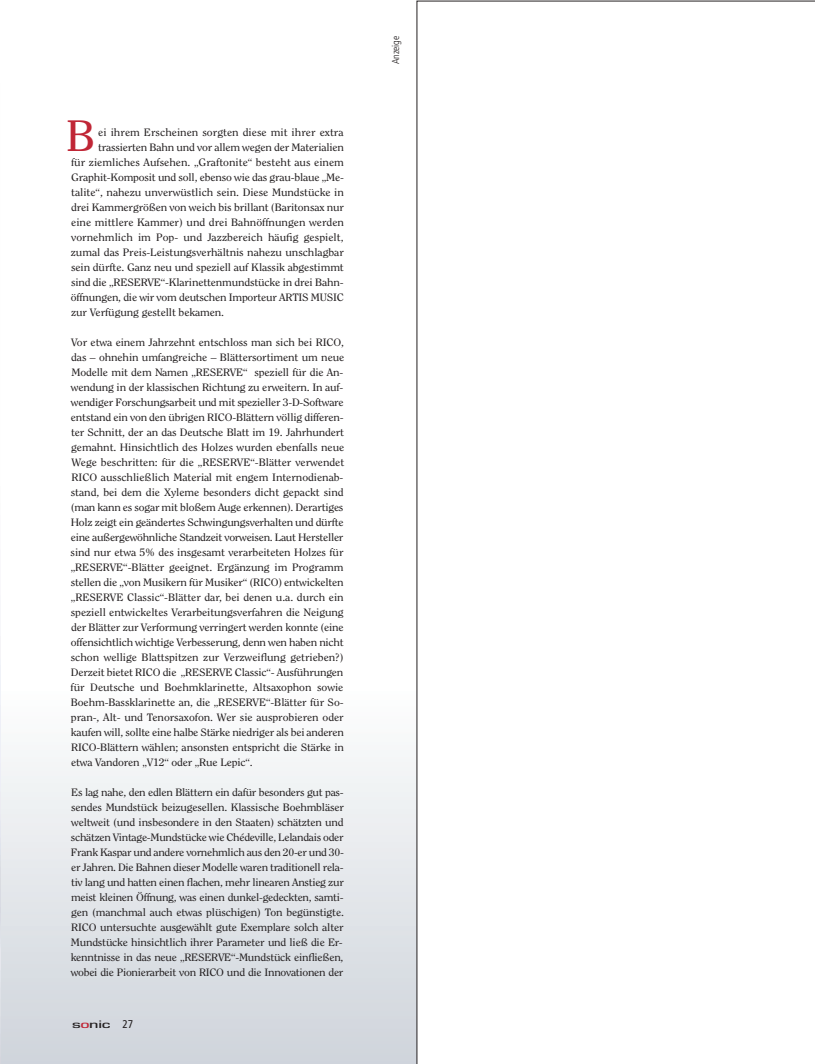
<style>
.page{position:relative;width:815px;height:1064px;background:#fff}
.page>*{position:absolute;margin:0;border:0;box-sizing:border-box;transform-origin:0 0}
.t1{font:43.75px "Clearface Std";color:#c02636;scale:1.1 1}
.t2{font:500 11.25px "Eurostile T";letter-spacing:-.02em;color:#231f20;scale:1.6 1}
.t3{font:10.62px/15px "Clearface Std";letter-spacing:-.015em;color:#231f20;text-align:justify;scale:1.1 1}
.t4{font:300 condensed 10px "Frutiger LT Std";letter-spacing:-.015em;color:#231f20}
.s1{color:#c02636}
.s2{font-family:"Frutiger LT Std";font-weight:400;font-stretch:condensed}
</style>
<div class="page">
<img style="left:0;top:636px;width:1px;height:428px">
<h1 class="t1" style="left:66px;top:118px;width:28px">B</h1>
<p class="t3" style="left:98px;top:125px;width:225px">ei ihrem Erscheinen sorgten diese mit ihrer extra</p>
<p class="t3" style="left:98px;top:140px;width:225px">trassierten Bahn und vor allem wegen der Materialien</p>
<p class="t3" style="left:71px;top:155px;width:250px">für ziemliches Aufsehen. „Graftonite“ besteht aus einem</p>
<p class="t3" style="left:71px;top:170px;width:249px">Graphit-Komposit und soll, ebenso wie das grau-blaue „Me-</p>
<p class="t3" style="left:71px;top:185px;width:249px">talite“, nahezu unverwüstlich sein. Diese Mundstücke in</p>
<p class="t3" style="left:71px;top:200px;width:250px">drei Kammergrößen von weich bis brillant (Baritonsax nur</p>
<p class="t3" style="left:71px;top:215px;width:249px">eine mittlere Kammer) und drei Bahnöffnungen werden</p>
<p class="t3" style="left:71px;top:230px;width:249px">vornehmlich im Pop- und Jazzbereich häufig gespielt,</p>
<p class="t3" style="left:71px;top:245px;width:250px">zumal das Preis-Leistungsverhältnis nahezu unschlagbar</p>
<p class="t3" style="left:71px;top:260px;width:249px">sein dürfte. Ganz neu und speziell auf Klassik abgestimmt</p>
<p class="t3" style="left:71px;top:275px;width:249px">sind die „RESERVE“-Klarinettenmundstücke in drei Bahn-</p>
<p class="t3" style="left:71px;top:290px;width:250px">öffnungen, die wir vom deutschen Importeur ARTIS MUSIC</p>
<p class="t3" style="left:71px;top:305px;width:141px">zur Verfügung gestellt bekamen.</p>
<p class="t3" style="left:71px;top:335px;width:250px">Vor etwa einem Jahrzehnt entschloss man sich bei RICO, das – ohnehin umfangreiche – Blättersortiment um neue Modelle mit dem Namen „RESERVE“ speziell für die An&shy;wendung in der klassischen Richtung zu erweitern. In auf&shy;wendiger Forschungsarbeit und mit spezieller 3-D-Software entstand ein von den übrigen RICO-Blättern völlig differen&shy;ter Schnitt, der an das Deutsche Blatt im 19. Jahrhundert gemahnt. Hinsichtlich des Holzes wurden ebenfalls neue Wege beschritten: für die „RESERVE“-Blätter verwendet RICO ausschließlich Material mit engem Internodienab&shy;stand, bei dem die Xyleme besonders dicht gepackt sind (man kann es sogar mit bloßem Auge erkennen). Derartiges Holz zeigt ein geändertes Schwingungsverhalten und dürfte eine außergewöhnliche Standzeit vorweisen. Laut Hersteller sind nur etwa 5% des insgesamt verarbeiteten Holzes für „RESERVE“-Blätter geeignet. Ergänzung im Programm stellen die „von Musikern für Musiker“ (RICO) entwickelten „RESERVE Classic“-Blätter dar, bei denen u.a. durch ein speziell entwickeltes Verarbeitungsverfahren die Neigung der Blätter zur Verformung verringert werden konnte (eine offensichtlich wichtige Verbesserung, denn wen haben nicht schon wellige Blattspitzen zur Verzweiflung getrieben?)<br>Derzeit bietet RICO die „RESERVE Classic“- Ausführungen für Deutsche und Boehmklarinette, Altsaxophon sowie Boehm-Bassklarinette an, die „RESERVE“-Blätter für So&shy;pran-, Alt- und Tenorsaxofon. Wer sie ausprobieren oder kaufen will, sollte eine halbe Stärke niedriger als bei anderen RICO-Blättern wählen; ansonsten entspricht die Stärke in etwa Vandoren „V12“ oder „Rue Lepic“.</p>
<p class="t3" style="left:71px;top:785px;width:250px;text-align:left">Es lag nahe, den edlen Blättern ein dafür besonders gut pas&shy;sendes Mundstück beizugesellen. Klassische Boehmbläser weltweit (und insbesondere in den Staaten) schätzten und schätzen Vintage-Mundstücke wie Chédeville, Lelandais oder Frank Kaspar und andere vornehmlich aus den 20-er und 30- er Jahren. Die Bahnen dieser Modelle waren traditionell rela&shy;tiv lang und hatten einen flachen, mehr linearen Anstieg zur meist kleinen Öffnung, was einen dunkel-gedeckten, samti&shy;gen (manchmal auch etwas plüschigen) Ton begünstigte.<br>RICO untersuchte ausgewählt gute Exemplare solch alter Mundstücke hinsichtlich ihrer Parameter und ließ die Er&shy;kenntnisse in das neue „RESERVE“-Mundstück einfließen, wobei die Pionierarbeit von RICO und die Innovationen der</p>
<p class="t2" style="left:72px;top:1017px;width:40px">s<span class="s1">o</span>nic <span class="s2">27</span></p>
<p class="t4" style="left:392px;top:64px;width:30px;rotate:-90deg">Anzeige</p>
</div>
